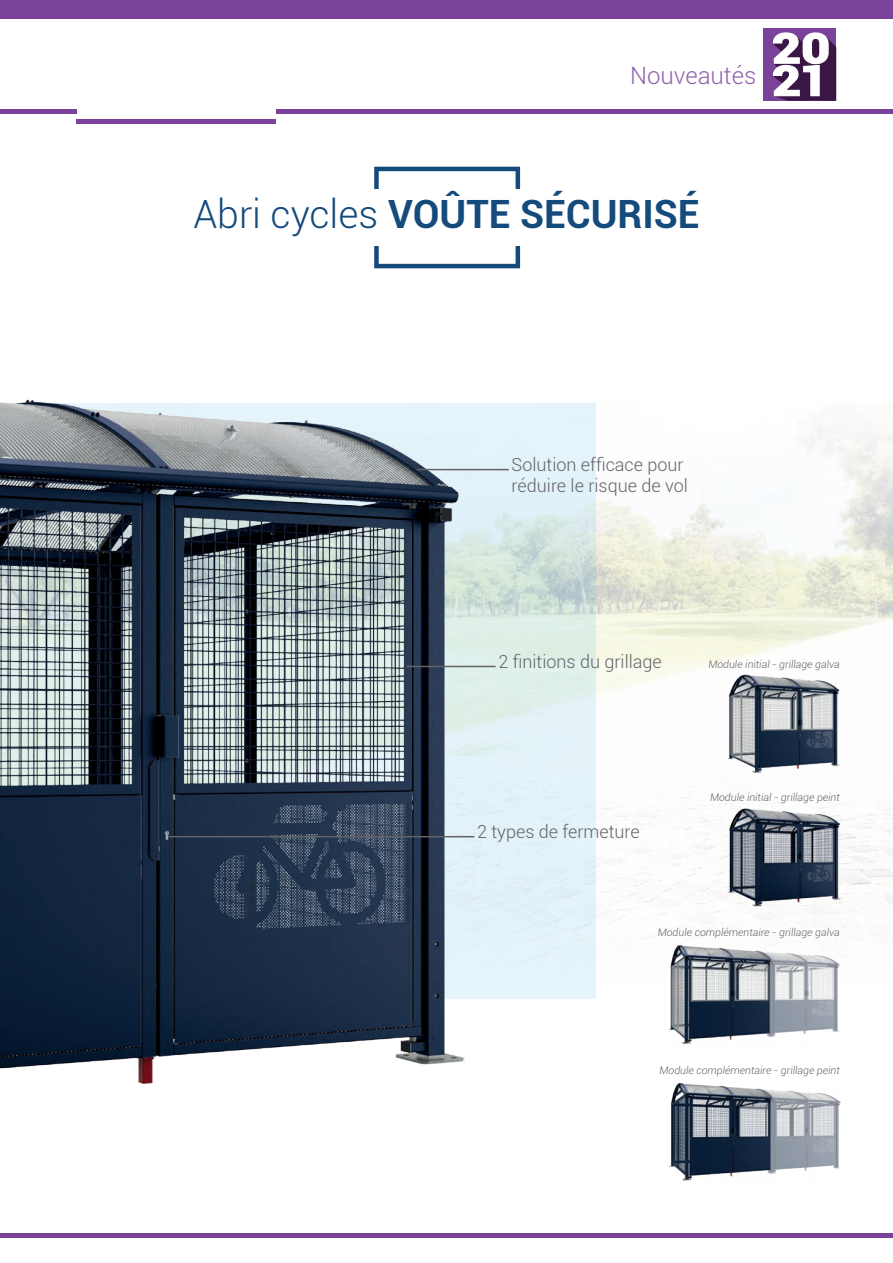
<style>
.page{position:relative;width:893px;height:1263px;background:#fff}
.page>*{position:absolute;margin:0;border:0;box-sizing:border-box;transform-origin:0 0}
.t1{font:700 39px "Roboto";color:#144a7c}
.t2{font:300 24px "Roboto";color:#8d62aa}
.t3{font:300 18px/21.6px "Roboto";color:#636366}
.t4{font:italic 300 10.5px "Roboto";color:#636366}
.s1{font-weight:300}
</style>
<div class="page">
<div style="left:0;top:0;width:893px;height:19px;background:#7a4399"></div>
<hr style="left:0;top:110px;width:77px;height:4px;background:#7a4399">
<hr style="left:276px;top:110px;width:617px;height:4px;background:#7a4399">
<hr style="left:0;top:1233px;width:893px;height:4px;background:#7a4399">
<hr style="left:77px;top:119px;width:199px;height:4px;background:#7a4399">
<div style="left:763px;top:28px;width:73px;height:73px;background:#7a4399"></div>
<svg style="left:772px;top:32px;width:64px;height:69px;background:#9984a1"></svg>
<img style="left:595px;top:403px;width:298px;height:595px">
<svg style="left:477px;top:403px;width:118px;height:595px;background:#dfeef1"></svg>
<img style="left:0;top:399px;width:477px;height:685px">
<svg style="left:374px;top:167px;width:146px;height:22px"></svg>
<svg style="left:374px;top:246px;width:146px;height:22px"></svg>
<hr style="left:417px;top:469px;width:92px;height:1px;background:#636366">
<hr style="left:406px;top:666px;width:90px;height:1px;background:#636366">
<hr style="left:169px;top:836px;width:305px;height:1px;background:#636366">
<img style="left:662px;top:942px;width:181px;height:102px">
<img style="left:669px;top:1083px;width:172px;height:98px">
<img style="left:722px;top:803px;width:126px;height:106px">
<img style="left:723px;top:672px;width:122px;height:105px">
<h2 class="t2" style="left:630px;top:59px;width:128px">Nouveautés</h2>
<p class="t1" style="left:193px;top:186px;width:508px"><span class="s1">Abri cycles</span> VOÛTE SÉCURISÉ</p>
<p class="t3" style="left:512px;top:453px;width:178px">Solution efficace pour réduire le risque de vol</p>
<p class="t3" style="left:498px;top:650px;width:165px">2 finitions du grillage</p>
<p class="t4" style="left:708px;top:656px;width:133px">Module initial - grillage galva</p>
<p class="t3" style="left:477px;top:820px;width:164px">2 types de fermeture</p>
<p class="t4" style="left:710px;top:790px;width:131px">Module initial - grillage peint</p>
<p class="t4" style="left:658px;top:925px;width:184px">Module complémentaire - grillage galva</p>
<p class="t4" style="left:659px;top:1063px;width:182px">Module complémentaire - grillage peint</p>
</div>
